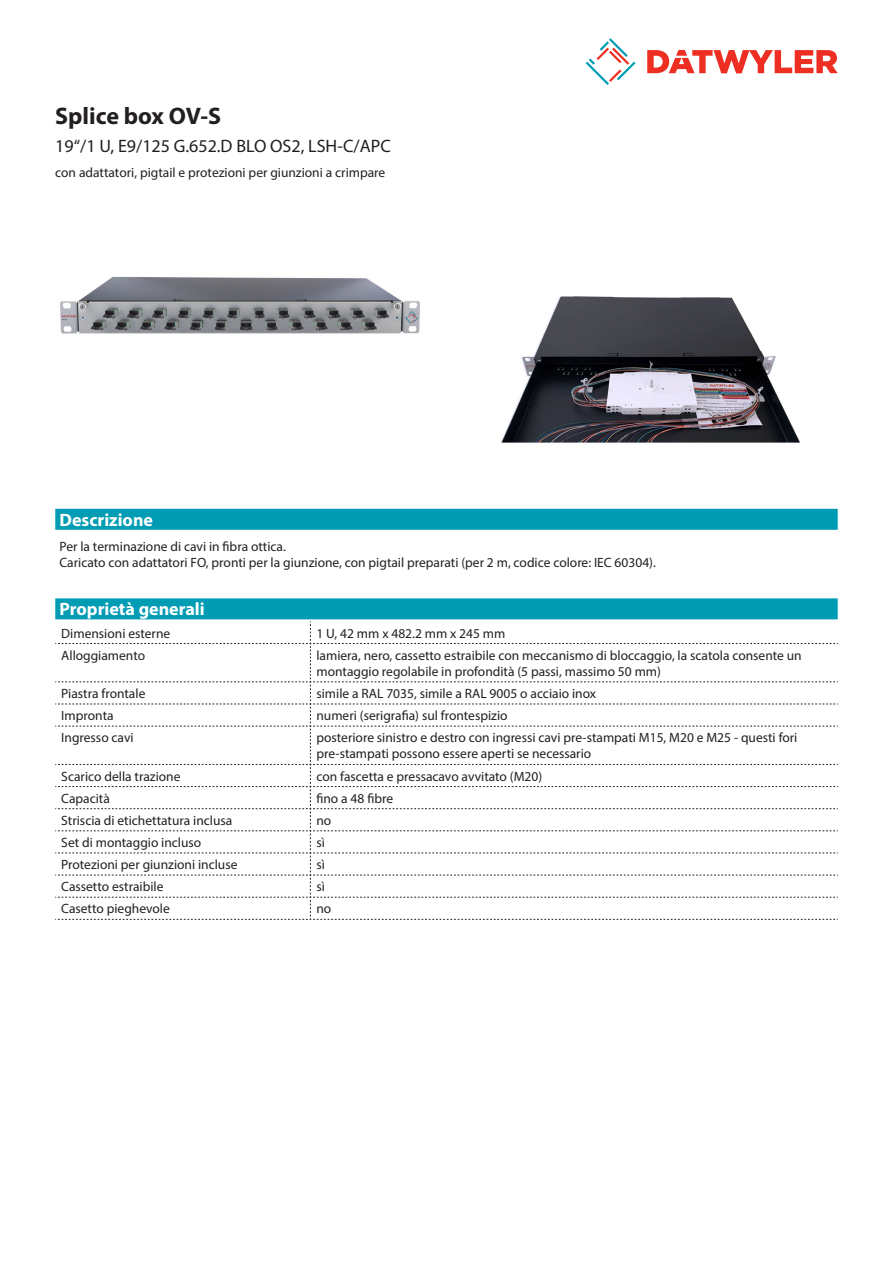
<style>
.page{position:relative;width:893px;height:1263px;background:#fff}
.page>*{position:absolute;margin:0;border:0;box-sizing:border-box;transform-origin:0 0}
.Product_Head{font:700 24px "Myriad Pro";color:#231f20}
.SubHead{font:18px "Myriad Pro";color:#231f20}
.Standard_Head_Proper{font:700 18px "Myriad Pro";color:#fff}
.myriad_light_propert{font:13.5px/16.2px "Myriad Pro";color:#231f20}
.Standard_text{font:13.5px/16.2px "Myriad Pro";color:#231f20}
</style>
<div class="page">
<svg style="left:586px;top:38px;width:49px;height:47px"></svg>
<svg style="left:647px;top:50px;width:191px;height:23px"></svg>
<img style="left:59px;top:276px;width:361px;height:58px">
<img style="left:501px;top:296px;width:299px;height:147px">
<div style="left:55px;top:509px;width:783px;height:21px;background:#009cb3"></div>
<div style="left:55px;top:598px;width:783px;height:21px;background:#009cb3"></div>
<svg style="left:55px;top:621px;width:783px;height:299px"></svg>
<p class="Product_Head" style="left:55px;top:101px;width:167px">Splice box OV-S</p>
<p class="SubHead" style="left:55px;top:135px;width:337px">19‘‘/1 U, E9/125 G.652.D BLO OS2, LSH-C/APC</p>
<p class="Standard_text" style="left:55px;top:164px;width:332px">con adattatori, pigtail e protezioni per giunzioni a crimpare</p>
<p class="Standard_Head_Proper" style="left:60px;top:508px;width:95px">Descrizione</p>
<p class="Standard_text" style="left:60px;top:538px;width:598px">Per la terminazione di cavi in fibra ottica.<br>Caricato con adattatori FO, pronti per la giunzione, con pigtail preparati (per 2 m, codice colore: IEC 60304).</p>
<p class="Standard_Head_Proper" style="left:60px;top:598px;width:147px">Proprietà generali</p>
<p class="myriad_light_propert" style="left:61px;top:625px;width:111px">Dimensioni esterne</p>
<p class="myriad_light_propert" style="left:316px;top:625px;width:191px">1 U, 42 mm x 482.2 mm x 245 mm</p>
<p class="myriad_light_propert" style="left:61px;top:647px;width:85px">Alloggiamento</p>
<p class="myriad_light_propert" style="left:316px;top:647px;width:487px">lamiera, nero, cassetto estraibile con meccanismo di bloccaggio, la scatola consente un montaggio regolabile in profondità (5 passi, massimo 50 mm)</p>
<p class="myriad_light_propert" style="left:61px;top:685px;width:86px">Piastra frontale</p>
<p class="myriad_light_propert" style="left:316px;top:685px;width:281px">simile a RAL 7035, simile a RAL 9005 o acciaio inox</p>
<p class="myriad_light_propert" style="left:61px;top:707px;width:54px">Impronta</p>
<p class="myriad_light_propert" style="left:316px;top:707px;width:193px">numeri (serigrafia) sul frontespizio</p>
<p class="myriad_light_propert" style="left:61px;top:729px;width:74px">Ingresso cavi</p>
<p class="myriad_light_propert" style="left:316px;top:729px;width:483px">posteriore sinistro e destro con ingressi cavi pre-stampati M15, M20 e M25 - questi fori pre-stampati possono essere aperti se necessario</p>
<p class="myriad_light_propert" style="left:61px;top:768px;width:121px">Scarico della trazione</p>
<p class="myriad_light_propert" style="left:316px;top:768px;width:227px">con fascetta e pressacavo avvitato (M20)</p>
<p class="myriad_light_propert" style="left:61px;top:790px;width:50px">Capacità</p>
<p class="myriad_light_propert" style="left:316px;top:790px;width:78px">fino a 48 fibre</p>
<p class="myriad_light_propert" style="left:61px;top:812px;width:173px">Striscia di etichettatura inclusa</p>
<p class="myriad_light_propert" style="left:316px;top:812px;width:16px">no</p>
<p class="myriad_light_propert" style="left:61px;top:834px;width:142px">Set di montaggio incluso</p>
<p class="myriad_light_propert" style="left:316px;top:834px;width:10px">sì</p>
<p class="myriad_light_propert" style="left:61px;top:856px;width:178px">Protezioni per giunzioni incluse</p>
<p class="myriad_light_propert" style="left:316px;top:856px;width:10px">sì</p>
<p class="myriad_light_propert" style="left:61px;top:878px;width:104px">Cassetto estraibile</p>
<p class="myriad_light_propert" style="left:316px;top:878px;width:10px">sì</p>
<p class="myriad_light_propert" style="left:61px;top:900px;width:110px">Casetto pieghevole</p>
<p class="myriad_light_propert" style="left:316px;top:900px;width:16px">no</p>
</div>
